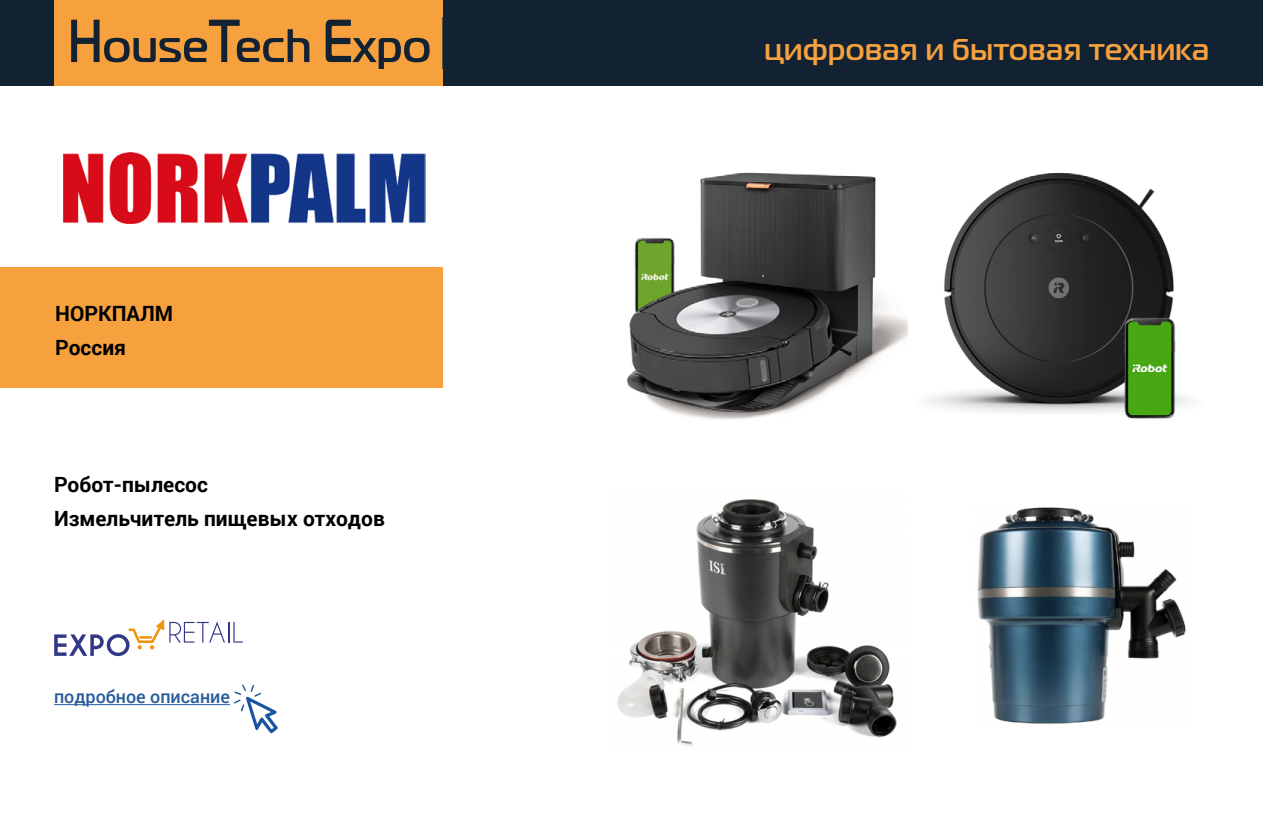
<style>
.page{position:relative;width:1263px;height:830px;background:#fff}
.page>*{position:absolute;margin:0;border:0;box-sizing:border-box;transform-origin:0 0}
.t1{font:500 30px "Magistral";letter-spacing:.02em;color:#f6a13d}
.t2{font:700 21px "Roboto";color:#000}
.t3{font:500 18px "Roboto";color:#275b9b}
</style>
<div class="page">
<div style="left:0;top:0;width:1263px;height:85px;background:#122233"></div>
<div style="left:54px;top:69px;width:388px;height:16px;background:#f6a13d"></div>
<div style="left:54px;top:0;width:388px;height:16px;background:#f6a13d"></div>
<svg style="left:54px;top:16px;width:388px;height:53px"></svg>
<svg style="left:234px;top:684px;width:44px;height:49px"></svg>
<img style="left:63px;top:152px;width:362px;height:72px">
<div style="left:0;top:266px;width:442px;height:121px;background:#f6a13d"></div>
<hr style="left:54px;top:703px;width:176px;height:1px;background:#275b9b">
<img style="left:627px;top:172px;width:562px;height:248px">
<img style="left:617px;top:499px;width:280px;height:247px">
<img style="left:977px;top:507px;width:209px;height:217px">
<svg style="left:54px;top:619px;width:189px;height:36px"></svg>
<p class="t2" style="left:55px;top:299px;width:119px">НОРКПАЛМ</p>
<p class="t2" style="left:55px;top:332px;width:72px">Россия</p>
<p class="t2" style="left:54px;top:469px;width:155px">Робот-пылесос</p>
<p class="t2" style="left:54px;top:503px;width:332px">Измельчитель пищевых отходов</p>
<p class="t3" style="left:54px;top:684px;width:177px">подробное описание</p>
<h1 class="t1" style="left:764px;top:32px;width:446px">цифровая и бытовая техника</h1>
</div>
